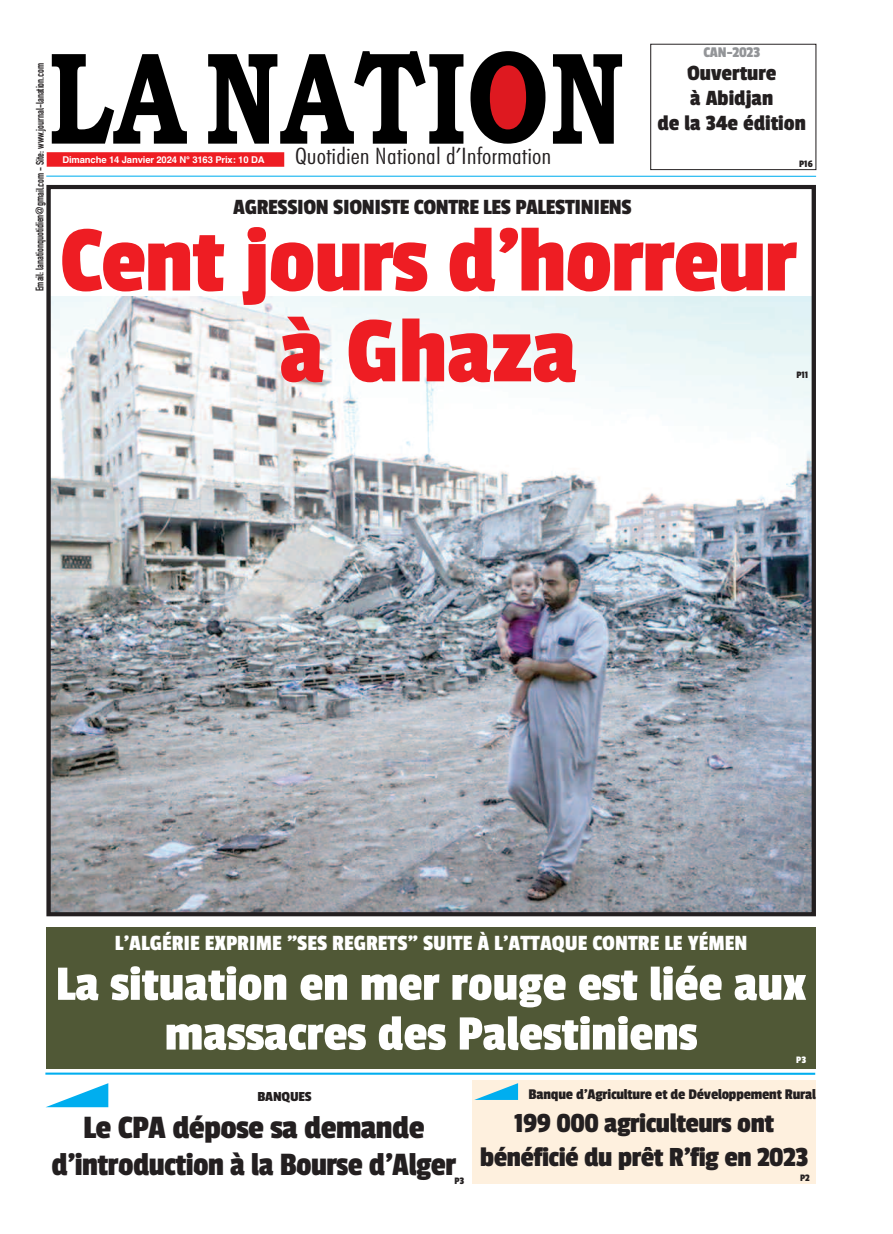
<style>
.page{position:relative;width:893px;height:1234px;background:#fff}
.page>*{position:absolute;margin:0;border:0;box-sizing:border-box;transform-origin:0 0}
.t1{font:97.8px/90.8px "Passion One";letter-spacing:-.01em;color:#ee1d23;text-align:center;scale:1.05 1}
.t2{font:51.75px/49.7px "Passion One";color:#fff;text-align:center;scale:1.05 1}
.t3{font:34.2px/37.3px "Passion One";letter-spacing:-.015em;color:#231f20;text-align:center;scale:1.05 1}
.t4{font:28.95px/34.2px "Passion One";letter-spacing:-.015em;color:#231f20;text-align:center;scale:1.05 1}
.t5{font:22.8px/24.9px "Passion One";letter-spacing:-.015em;color:#231f20;text-align:center;scale:1.05 1}
.t6{font:22.8px "Passion One";color:#fff;scale:1.05 1}
.t7{font:300 condensed 22.8px "Futura BT";color:#231f20;scale:1.21 1}
.t8{font:15.6px "Passion One";letter-spacing:-.01em;color:#231f20;scale:1.05 1}
.t9{font:15.6px "Passion One";letter-spacing:-.015em;color:#939598;scale:1.05 1}
.t10{font:14.55px "Passion One";letter-spacing:-.01em;color:#231f20;scale:1.1 1}
.t11{font:700 10.8px "DIN Condensed";color:#231f20;scale:.95 1}
.t12{font:10.35px "Passion One";color:#231f20;scale:1.05 1}
.t13{font:10.35px "Passion One";color:#fff;scale:1.05 1}
.t14{font:700 9.3px "Helvetica";letter-spacing:-.015em;color:#fff}
</style>
<div class="page">
<div style="left:46px;top:927px;width:770px;height:141px;background:#505836"></div>
<img style="left:51px;top:297px;width:760px;height:614px">
<div style="left:46px;top:185px;width:770px;height:731px;border:4px solid #231f20"></div>
<div style="left:472px;top:1079px;width:344px;height:104px;background:#fef0de"></div>
<div style="left:47px;top:152px;width:237px;height:15px;background:#ee1d23"></div>
<svg style="left:52px;top:54px;width:135px;height:90px"></svg>
<svg style="left:208px;top:51px;width:255px;height:93px"></svg>
<svg style="left:470px;top:51px;width:75px;height:93px"></svg>
<svg style="left:553px;top:54px;width:69px;height:90px"></svg>
<hr style="left:46px;top:175px;width:770px;height:2px;background:#00aeef">
<div style="left:650px;top:44px;width:166px;height:126px;border:1px solid #231f20"></div>
<svg style="left:49px;top:1083px;width:59px;height:23px"></svg>
<svg style="left:477px;top:1083px;width:41px;height:16px"></svg>
<hr style="left:45px;top:1072px;width:770px;height:2px;background:#00aeef">
<p class="t11" style="left:34px;top:291px;width:242px;rotate:-90deg">Email: lanationquotidien@gmail.com - Site: www.journal-lanation.com</p>
<p class="t14" style="left:62px;top:154px;width:204px">Dimanche 14 Janvier 2024 N° 3163 Prix: 10 DA</p>
<p class="t7" style="left:295px;top:143px;width:213px">Quotidien National d’Information</p>
<p class="t9" style="left:703px;top:44px;width:55px">CAN-2023</p>
<p class="t5" style="left:658px;top:60px;width:143px">Ouverture<br>à Abidjan<br>de la 34e édition</p>
<p class="t12" style="left:799px;top:159px;width:14px">P16</p>
<p class="t5" style="left:233px;top:194px;width:381px">AGRESSION SIONISTE CONTRE LES PALESTINIENS</p>
<h1 class="t1" style="left:60px;top:214px;width:703px">Cent jours d’horreur à Ghaza</h1>
<p class="t12" style="left:796px;top:369px;width:13px">P11</p>
<p class="t6" style="left:115px;top:930px;width:604px">L'ALGÉRIE EXPRIME "SES REGRETS" SUITE À L’ATTAQUE CONTRE LE YÉMEN</p>
<h2 class="t2" style="left:56px;top:958px;width:716px">La situation en mer rouge est liée aux massacres des Palestiniens</h2>
<p class="t13" style="left:796px;top:1054px;width:11px">P3</p>
<p class="t10" style="left:257px;top:1088px;width:51px">BANQUES</p>
<h3 class="t3" style="left:52px;top:1108px;width:387px">Le CPA dépose sa demande d'introduction à la Bourse d'Alger</h3>
<p class="t12" style="left:454px;top:1174px;width:11px">P3</p>
<p class="t8" style="left:529px;top:1085px;width:275px">Banque d'Agriculture et de Développement Rural</p>
<p class="t4" style="left:480px;top:1104px;width:314px">199 000 agriculteurs ont bénéficié du prêt R’fig en 2023</p>
<p class="t12" style="left:800px;top:1171px;width:11px">P2</p>
</div>
